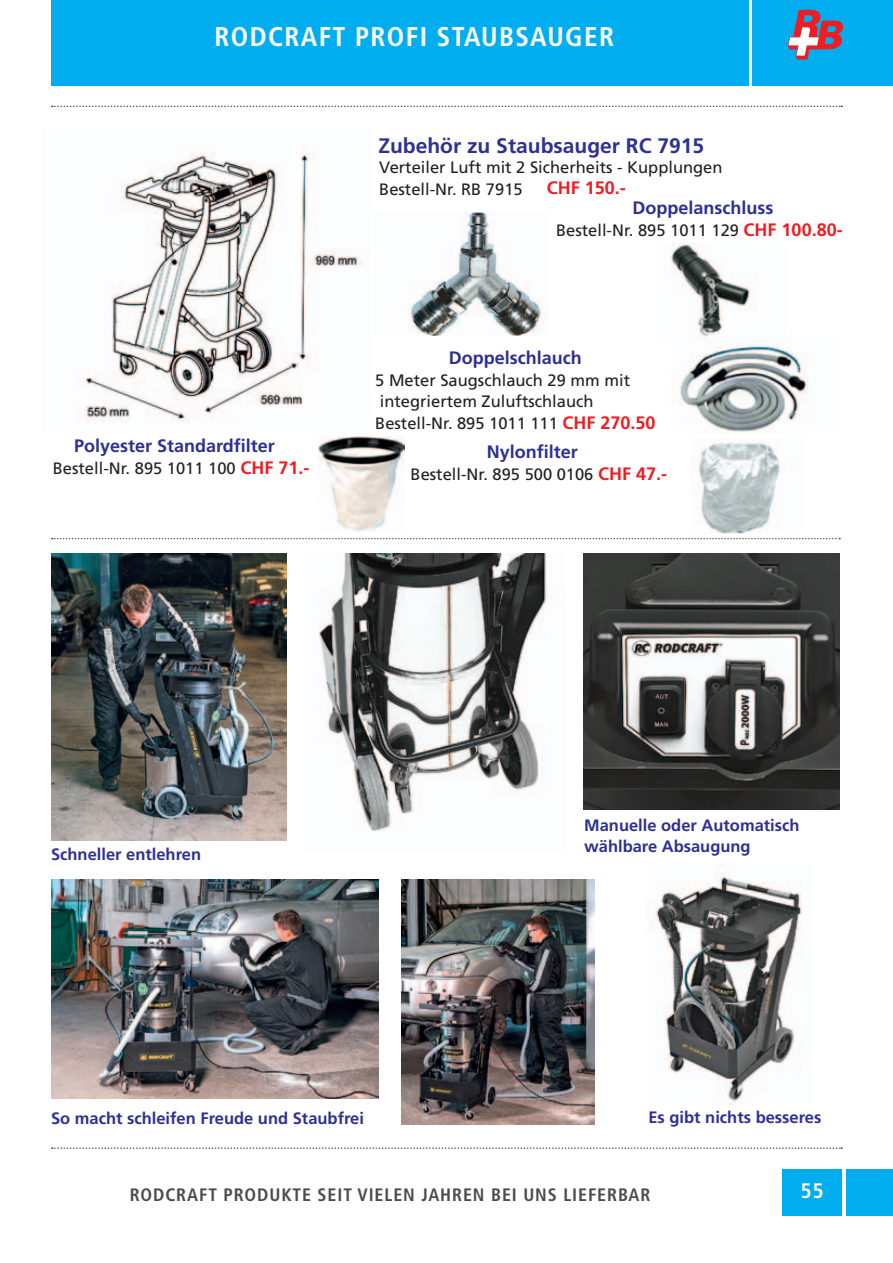
<style>
.page{position:relative;width:893px;height:1263px;background:#fff}
.page>*{position:absolute;margin:0;border:0;box-sizing:border-box;transform-origin:0 0}
.t1{font:700 condensed 27px "Frutiger";color:#fff}
.t2{font:700 21px "Frutiger";color:#2e3092}
.t3{font:700 condensed 21px "Frutiger";color:#fff}
.t4{font:700 18px "Frutiger";color:#2e3092}
.t5{font:700 condensed 18px "Frutiger";letter-spacing:.05em;color:#4b4c4d}
.t6{font:700 18px "Frutiger";color:#ee1d23}
.t7{font:16.5px/21.8px "Frutiger";color:#231f20}
.t8{font:700 16.5px/21.8px "Frutiger";color:#2e3092}
.s1{font-weight:700;font-size:18px;color:#ee1d23}
</style>
<div class="page">
<svg style="left:52px;top:106px;width:790px;height:1px"></svg>
<svg style="left:52px;top:1147px;width:790px;height:2px"></svg>
<div style="left:782px;top:1169px;width:60px;height:47px;background:#00aeef"></div>
<div style="left:846px;top:1169px;width:47px;height:47px;background:#00aeef"></div>
<div style="left:753px;top:0;width:140px;height:85px;background:#00aeef"></div>
<svg style="left:788px;top:10px;width:55px;height:50px"></svg>
<div style="left:51px;top:0;width:697px;height:85px;background:#00aeef"></div>
<svg style="left:52px;top:538px;width:788px;height:1px"></svg>
<img style="left:408px;top:213px;width:139px;height:123px">
<img style="left:79px;top:150px;width:283px;height:272px">
<img style="left:51px;top:553px;width:235px;height:287px">
<img style="left:646px;top:865px;width:156px;height:239px">
<img style="left:318px;top:553px;width:230px;height:278px">
<img style="left:51px;top:880px;width:328px;height:218px">
<img style="left:402px;top:880px;width:193px;height:244px">
<img style="left:584px;top:553px;width:255px;height:256px">
<img style="left:698px;top:438px;width:84px;height:96px">
<img style="left:679px;top:344px;width:129px;height:88px">
<img style="left:670px;top:242px;width:81px;height:96px">
<img style="left:319px;top:436px;width:85px;height:95px">
<h1 class="t1" style="left:215px;top:21px;width:18px">ROD</h1>
<h1 class="t1" style="left:268px;top:21px;width:33px">CRAFT</h1>
<h1 class="t1" style="left:355px;top:21px;width:30px">PROFI</h1>
<h1 class="t1" style="left:437px;top:21px;width:17px">STAUBSAUGER</h1>
<p class="t2" style="left:378px;top:134px;width:327px">Zubehör zu Staubsauger RC 7915</p>
<p class="t6" style="left:547px;top:177px;width:81px">CHF 150.-</p>
<p class="t7" style="left:379px;top:156px;width:345px">Verteiler Luft mit 2 Sicherheits - Kupplungen<br>Bestell-Nr. RB 7915</p>
<p class="t4" style="left:632px;top:197px;width:142px">Doppelanschluss</p>
<p class="t7" style="left:556px;top:219px;width:288px">Bestell-Nr. 895 1011 129 <span class="s1">CHF 100.80-</span></p>
<p class="t4" style="left:74px;top:435px;width:202px">Polyester Standardfilter</p>
<p class="t7" style="left:53px;top:457px;width:258px">Bestell-Nr. 895 1011 100 <span class="s1">CHF 71.-</span></p>
<p class="t4" style="left:449px;top:347px;width:134px">Doppelschlauch</p>
<p class="t7" style="left:375px;top:369px;width:282px">5 Meter Saugschlauch 29 mm mit integriertem Zuluftschlauch<br>Bestell-Nr. 895 1011 111 <span class="s1">CHF 270.50</span></p>
<p class="t4" style="left:487px;top:441px;width:93px">Nylonfilter</p>
<p class="t7" style="left:411px;top:463px;width:258px">Bestell-Nr. 895 500 0106 <span class="s1">CHF 47.-</span></p>
<p class="t8" style="left:51px;top:844px;width:152px">Schneller entlehren</p>
<p class="t8" style="left:584px;top:814px;width:217px">Manuelle oder Automatisch wählbare Absaugung</p>
<p class="t8" style="left:51px;top:1108px;width:314px">So macht schleifen Freude und Staubfrei</p>
<p class="t8" style="left:648px;top:1106px;width:174px">Es gibt nichts besseres</p>
<p class="t5" style="left:130px;top:1184px;width:522px">RODCRAFT PRODUKTE SEIT VIELEN JAHREN BEI UNS LIEFERBAR</p>
<p class="t3" style="left:801px;top:1178px;width:24px">55</p>
</div>
